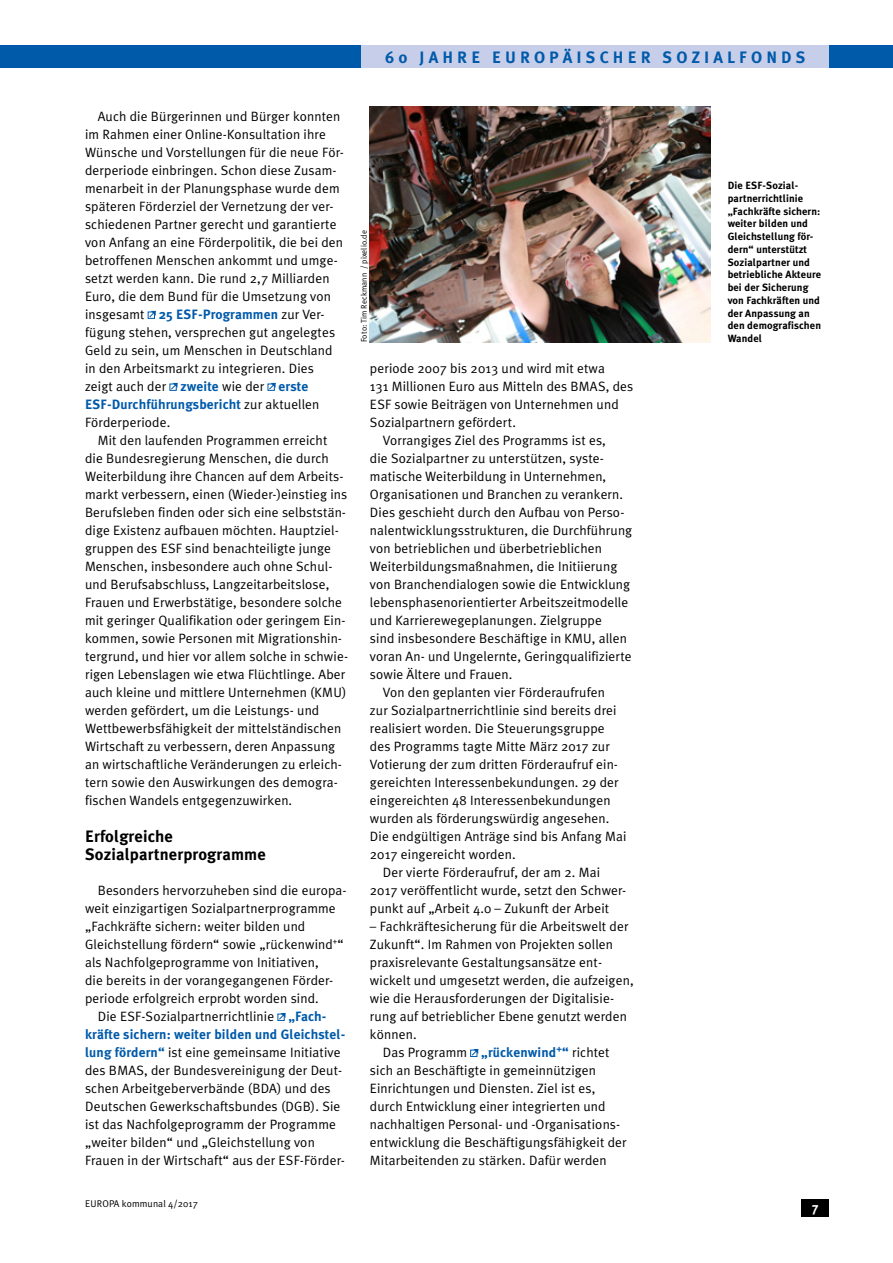
<style>
.page{position:relative;width:893px;height:1263px;background:#fff}
.page>*{position:absolute;margin:0;border:0;box-sizing:border-box;transform-origin:0 0}
.t1{font:700 16.5px/18px "Meta Plus";letter-spacing:.01em;color:#000}
.t2{font:700 16.5px "Meta Plus";letter-spacing:.25em;color:#005aaa}
.t3{font:13.5px/18px "Meta Plus Normal";letter-spacing:.01em;color:#000}
.t4{font:700 13.5px "Meta Plus";letter-spacing:.01em;color:#005aaa}
.t5{font:700 13.5px "Meta Plus";color:#fff}
.t6{font:700 10.5px/12.8px "Meta Plus";letter-spacing:.01em;color:#000}
.t7{font:9.75px "Meta Plus Normal";letter-spacing:.01em;color:#000}
.t8{font:8.25px "Meta Plus Normal";letter-spacing:.01em;color:#000}
.s1{font-family:"Meta Plus";font-weight:700;color:#005aaa}
.s2{font-family:"Meta Plus Normal";font-weight:400;color:#000}
</style>
<div class="page">
<div style="left:0;top:46px;width:893px;height:22px;background:#005aaa"></div>
<div style="left:361px;top:46px;width:468px;height:22px;background:#c7cee9"></div>
<div style="left:148px;top:312px;width:7px;height:7px;border:1px solid #005aaa"></div>
<svg style="left:149px;top:310px;width:7px;height:8px"></svg>
<div style="left:170px;top:384px;width:7px;height:7px;border:1px solid #005aaa"></div>
<svg style="left:171px;top:382px;width:7px;height:8px"></svg>
<div style="left:268px;top:384px;width:7px;height:7px;border:1px solid #005aaa"></div>
<svg style="left:269px;top:382px;width:7px;height:8px"></svg>
<div style="left:278px;top:1014px;width:7px;height:7px;border:1px solid #005aaa"></div>
<svg style="left:279px;top:1013px;width:7px;height:7px"></svg>
<div style="left:470px;top:1050px;width:7px;height:7px;border:1px solid #005aaa"></div>
<svg style="left:471px;top:1049px;width:8px;height:7px"></svg>
<img style="left:370px;top:106px;width:341px;height:236px">
<div style="left:801px;top:1199px;width:28px;height:17px;background:#000"></div>
<p class="t2" style="left:385px;top:48px;width:422px">60 JAHRE EUROPÄISCHER SOZIALFONDS</p>
<p class="t3" style="left:85px;top:107px;width:260px;text-indent:13px">Auch die Bürgerinnen und Bürger konnten im Rahmen einer Online-Konsultation ihre Wünsche und Vorstellungen für die neue För&shy;derperiode einbringen. Schon diese Zusam&shy;menarbeit in der Planungsphase wurde dem späteren Förderziel der Vernetzung der ver&shy;schiedenen Partner gerecht und garantierte von Anfang an eine Förderpolitik, die bei den betroffenen Menschen ankommt und umge&shy;setzt werden kann. Die rund 2,7 Milliarden Euro, die dem Bund für die Umsetzung von insgesamt <span class="s1">25 ESF-Programmen</span> zur Ver&shy;fügung stehen, versprechen gut angelegtes Geld zu sein, um Menschen in Deutschland in den Arbeitsmarkt zu integrieren. Dies zeigt auch der <span class="s1">zweite</span> wie der <span class="s1">erste</span></p>
<p class="t4" style="left:85px;top:396px;width:236px">ESF-Durchführungsbericht <span class="s2">zur aktuellen</span></p>
<p class="t3" style="left:85px;top:413px;width:87px">Förderperiode.</p>
<p class="t3" style="left:98px;top:431px;width:231px">Mit den laufenden Programmen erreicht</p>
<p class="t3" style="left:85px;top:449px;width:245px">die Bundesregierung Menschen, die durch</p>
<p class="t3" style="left:85px;top:467px;width:260px">Weiterbildung ihre Chancen auf dem Arbeits-</p>
<p class="t3" style="left:85px;top:485px;width:264px">markt verbessern, einen (Wieder-)einstieg ins</p>
<p class="t3" style="left:85px;top:503px;width:262px">Berufsleben finden oder sich eine selbststän-</p>
<p class="t3" style="left:85px;top:521px;width:255px">dige Existenz aufbauen möchten. Hauptziel-</p>
<p class="t3" style="left:85px;top:539px;width:248px">gruppen des ESF sind benachteiligte junge</p>
<p class="t3" style="left:85px;top:557px;width:249px">Menschen, insbesondere auch ohne Schul-</p>
<p class="t3" style="left:85px;top:575px;width:246px">und Berufsabschluss, Langzeitarbeitslose,</p>
<p class="t3" style="left:85px;top:593px;width:258px">Frauen und Erwerbstätige, besondere solche</p>
<p class="t3" style="left:85px;top:611px;width:262px">mit geringer Qualifikation oder geringem Ein-</p>
<p class="t3" style="left:85px;top:629px;width:258px">kommen, sowie Personen mit Migrationshin-</p>
<p class="t3" style="left:85px;top:647px;width:265px">tergrund, und hier vor allem solche in schwie-</p>
<p class="t3" style="left:85px;top:665px;width:262px">rigen Lebenslagen wie etwa Flüchtlinge. Aber</p>
<p class="t3" style="left:85px;top:683px;width:263px">auch kleine und mittlere Unternehmen (KMU)</p>
<p class="t3" style="left:85px;top:701px;width:236px">werden gefördert, um die Leistungs- und</p>
<p class="t3" style="left:85px;top:719px;width:258px">Wettbewerbsfähigkeit der mittelständischen</p>
<p class="t3" style="left:85px;top:737px;width:252px">Wirtschaft zu verbessern, deren Anpassung</p>
<p class="t3" style="left:85px;top:755px;width:258px">an wirtschaftliche Veränderungen zu erleich-</p>
<p class="t3" style="left:85px;top:773px;width:254px">tern sowie den Auswirkungen des demogra-</p>
<p class="t3" style="left:85px;top:791px;width:209px">fischen Wandels entgegenzuwirken.</p>
<p class="t1" style="left:85px;top:827px;width:182px">Erfolgreiche<br>Sozialpartnerprogramme</p>
<p class="t3" style="left:85px;top:881px;width:263px;text-indent:13px">Besonders hervorzuheben sind die europa&shy;weit einzigartigen Sozialpartnerprogramme „Fachkräfte sichern: weiter bilden und Gleichstellung fördern“ sowie „rückenwind<sup>+</sup>“ als Nachfolgeprogramme von Initiativen,<br>die bereits in der vorangegangenen Förder&shy;periode erfolgreich erprobt worden sind.</p>
<p class="t3" style="left:98px;top:1007px;width:230px">Die ESF-Sozialpartnerrichtlinie <span class="s1">„Fach-</span></p>
<p class="t4" style="left:85px;top:1026px;width:262px">kräfte sichern: weiter bilden und Gleichstel-</p>
<p class="t3" style="left:85px;top:1043px;width:261px"><span class="s1">lung fördern“</span> ist eine gemeinsame Initiative des BMAS, der Bundesvereinigung der Deut&shy;schen Arbeitgeberverbände (BDA) und des Deutschen Gewerkschaftsbundes (DGB). Sie ist das Nachfolgeprogramm der Programme „weiter bilden“ und „Gleichstellung von Frauen in der Wirtschaft“ aus der ESF-Förder-</p>
<p class="t8" style="left:359px;top:342px;width:113px;rotate:-90deg">Foto: Tim Reckmann / pixelio.de</p>
<p class="t3" style="left:370px;top:359px;width:237px">periode 2007 bis 2013 und wird mit etwa</p>
<p class="t3" style="left:370px;top:377px;width:265px">131 Millionen Euro aus Mitteln des BMAS, des</p>
<p class="t3" style="left:370px;top:395px;width:250px">ESF sowie Beiträgen von Unternehmen und</p>
<p class="t3" style="left:370px;top:413px;width:147px">Sozialpartnern gefördert.</p>
<p class="t3" style="left:383px;top:431px;width:225px">Vorrangiges Ziel des Programms ist es,</p>
<p class="t3" style="left:370px;top:449px;width:235px">die Sozialpartner zu unterstützen, syste-</p>
<p class="t3" style="left:370px;top:467px;width:238px">matische Weiterbildung in Unternehmen,</p>
<p class="t3" style="left:370px;top:485px;width:255px">Organisationen und Branchen zu verankern.</p>
<p class="t3" style="left:370px;top:503px;width:256px">Dies geschieht durch den Aufbau von Perso-</p>
<p class="t3" style="left:370px;top:521px;width:264px">nalentwicklungsstrukturen, die Durchführung</p>
<p class="t3" style="left:370px;top:539px;width:233px">von betrieblichen und überbetrieblichen</p>
<p class="t3" style="left:370px;top:557px;width:249px">Weiterbildungsmaßnahmen, die Initiierung</p>
<p class="t3" style="left:370px;top:575px;width:262px">von Branchendialogen sowie die Entwicklung</p>
<p class="t3" style="left:370px;top:593px;width:260px">lebensphasenorientierter Arbeitszeitmodelle</p>
<p class="t3" style="left:370px;top:611px;width:233px">und Karrierewegeplanungen. Zielgruppe</p>
<p class="t3" style="left:370px;top:629px;width:258px">sind insbesondere Beschäftige in KMU, allen</p>
<p class="t3" style="left:370px;top:647px;width:263px">voran An- und Ungelernte, Geringqualifizierte</p>
<p class="t3" style="left:370px;top:665px;width:144px">sowie Ältere und Frauen.</p>
<p class="t3" style="left:383px;top:683px;width:224px">Von den geplanten vier Förderaufrufen</p>
<p class="t3" style="left:370px;top:701px;width:248px">zur Sozialpartnerrichtlinie sind bereits drei</p>
<p class="t3" style="left:370px;top:719px;width:236px">realisiert worden. Die Steuerungsgruppe</p>
<p class="t3" style="left:370px;top:737px;width:241px">des Programms tagte Mitte März 2017 zur</p>
<p class="t3" style="left:370px;top:755px;width:250px">Votierung der zum dritten Förderaufruf ein-</p>
<p class="t3" style="left:370px;top:773px;width:250px">gereichten Interessenbekundungen. 29 der</p>
<p class="t3" style="left:370px;top:791px;width:242px">eingereichten 48 Interessenbekundungen</p>
<p class="t3" style="left:370px;top:809px;width:241px">wurden als förderungswürdig angesehen.</p>
<p class="t3" style="left:370px;top:827px;width:258px">Die endgültigen Anträge sind bis Anfang Mai</p>
<p class="t3" style="left:370px;top:845px;width:147px">2017 eingereicht worden.</p>
<p class="t3" style="left:383px;top:863px;width:219px">Der vierte Förderaufruf, der am 2. Mai</p>
<p class="t3" style="left:370px;top:881px;width:258px">2017 veröffentlicht wurde, setzt den Schwer-</p>
<p class="t3" style="left:370px;top:899px;width:241px">punkt auf „Arbeit 4.0 – Zukunft der Arbeit</p>
<p class="t3" style="left:370px;top:917px;width:260px">– Fachkräftesicherung für die Arbeitswelt der</p>
<p class="t3" style="left:370px;top:935px;width:245px">Zukunft“. Im Rahmen von Projekten sollen</p>
<p class="t3" style="left:370px;top:953px;width:232px">praxisrelevante Gestaltungsansätze ent-</p>
<p class="t3" style="left:370px;top:971px;width:265px">wickelt und umgesetzt werden, die aufzeigen,</p>
<p class="t3" style="left:370px;top:989px;width:246px">wie die Herausforderungen der Digitalisie-</p>
<p class="t3" style="left:370px;top:1007px;width:258px">rung auf betrieblicher Ebene genutzt werden</p>
<p class="t3" style="left:370px;top:1025px;width:48px">können.</p>
<p class="t3" style="left:383px;top:1043px;width:228px">Das Programm <span class="s1">„rückenwind</span><sup>+</sup><span class="s1">“</span> richtet</p>
<p class="t3" style="left:370px;top:1061px;width:228px">sich an Beschäftigte in gemeinnützigen</p>
<p class="t3" style="left:370px;top:1079px;width:227px">Einrichtungen und Diensten. Ziel ist es,</p>
<p class="t3" style="left:370px;top:1097px;width:237px">durch Entwicklung einer integrierten und</p>
<p class="t3" style="left:370px;top:1115px;width:252px">nachhaltigen Personal- und -Organisations-</p>
<p class="t3" style="left:370px;top:1133px;width:258px">entwicklung die Beschäftigungsfähigkeit der</p>
<p class="t3" style="left:370px;top:1151px;width:238px">Mitarbeitenden zu stärken. Dafür werden</p>
<p class="t7" style="left:85px;top:1198px;width:114px">EUROPA kommunal 4/2017</p>
<p class="t6" style="left:728px;top:179px;width:95px">Die ESF-Sozial&shy;partnerrichtlinie „Fachkräfte sichern: weiter bilden und<br>Gleichstellung för&shy;dern“ unterstützt<br>Sozialpartner und betriebliche Akteure bei der Sicherung von Fachkräften und der Anpassung an den demografischen<br>Wandel</p>
<p class="t5" style="left:812px;top:1199px;width:8px">7</p>
</div>
